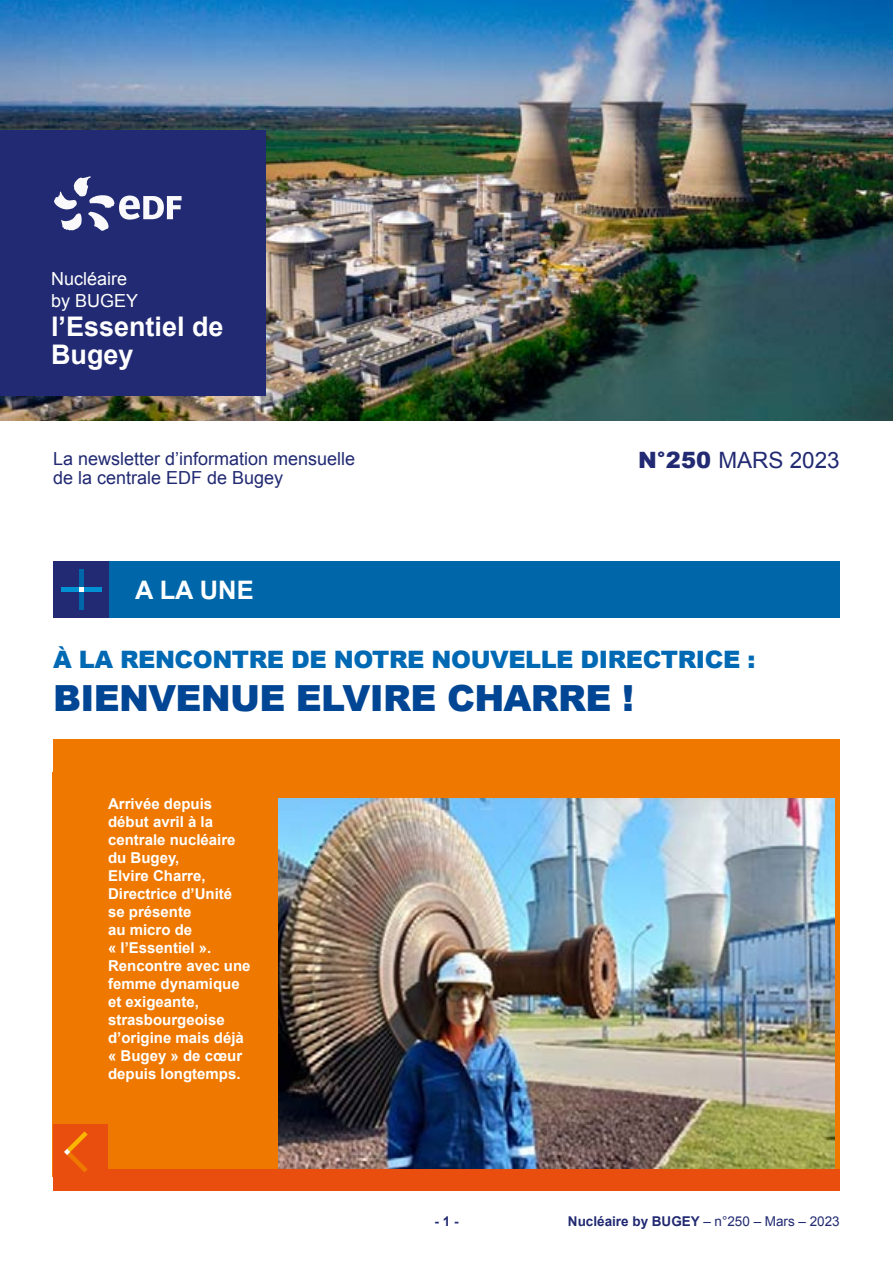
<style>
.page{position:relative;width:893px;height:1263px;background:#fff}
.page>*{position:absolute;margin:0;border:0;box-sizing:border-box;transform-origin:0 0}
.t1{font:900 36px "Arial";letter-spacing:-.02em;color:#014694}
.t2{font:700 27px/28.5px "Arial";color:#fff}
.t3{font:700 25.5px "Arial";color:#fff}
.t4{font:900 24px "Arial";letter-spacing:-.02em;color:#0069b4}
.t5{font:22.5px "Arial";color:#212a72}
.t6{font:18px/19.5px "Arial";color:#212a72}
.t7{font:18px/21.6px "Arial";color:#fff}
.t8{font:700 15px/18px "Arial";color:#fff}
.t9{font:700 13.5px "Arial";color:#212a72}
.s1{font-weight:900}
.s2{font-weight:400}
</style>
<div class="page">
<div style="left:53px;top:740px;width:786px;height:437px;background:#ef7900"></div>
<img style="left:278px;top:798px;width:556px;height:371px">
<img style="left:0;top:0;width:893px;height:421px">
<div style="left:0;top:130px;width:266px;height:265px;background:#212a72"></div>
<svg style="left:54px;top:176px;width:128px;height:55px"></svg>
<div style="left:53px;top:561px;width:57px;height:57px;background:#212a72"></div>
<div style="left:79px;top:592px;width:5px;height:18px;background:#06a"></div>
<div style="left:79px;top:569px;width:5px;height:18px;background:#06a"></div>
<div style="left:84px;top:587px;width:18px;height:5px;background:#0091d3"></div>
<div style="left:61px;top:587px;width:18px;height:5px;background:#0091d3"></div>
<svg style="left:79px;top:587px;width:5px;height:5px"></svg>
<div style="left:110px;top:561px;width:730px;height:57px;background:#06a"></div>
<div style="left:53px;top:1169px;width:786px;height:22px;background:#e94e0f"></div>
<div style="left:53px;top:1124px;width:55px;height:55px;background:#e94e0f"></div>
<svg style="left:64px;top:1131px;width:24px;height:41px"></svg>
<p class="t7" style="left:51px;top:269px;width:89px">Nucléaire by BUGEY</p>
<h2 class="t2" style="left:51px;top:313px;width:174px">l’Essentiel de<br>Bugey</h2>
<p class="t6" style="left:53px;top:449px;width:304px">La newsletter d’information mensuelle de la centrale EDF de Bugey</p>
<h3 class="t5" style="left:638px;top:445px;width:203px"><span class="s1">N°250</span> MARS 2023</h3>
<h3 class="t3" style="left:135px;top:573px;width:120px">A LA UNE</h3>
<h3 class="t4" style="left:53px;top:642px;width:704px">À LA RENCONTRE DE NOTRE NOUVELLE DIRECTRICE :</h3>
<h1 class="t1" style="left:53px;top:672px;width:582px">BIENVENUE ELVIRE CHARRE !</h1>
<p class="t8" style="left:108px;top:795px;width:144px">Arrivée depuis début avril à la centrale nucléaire du Bugey,<br>Elvire Charre,<br>Directrice d’Unité se présente<br>au micro de<br>« l’Essentiel ».<br>Rencontre avec une femme dynamique et exigeante, strasbourgeoise d’origine mais déjà « Bugey » de cœur depuis longtemps.</p>
<p class="t9" style="left:434px;top:1213px;width:26px">- 1 -</p>
<p class="t9" style="left:568px;top:1213px;width:273px">Nucléaire by BUGEY <span class="s2">– n°250 – Mars – 2023</span></p>
</div>
